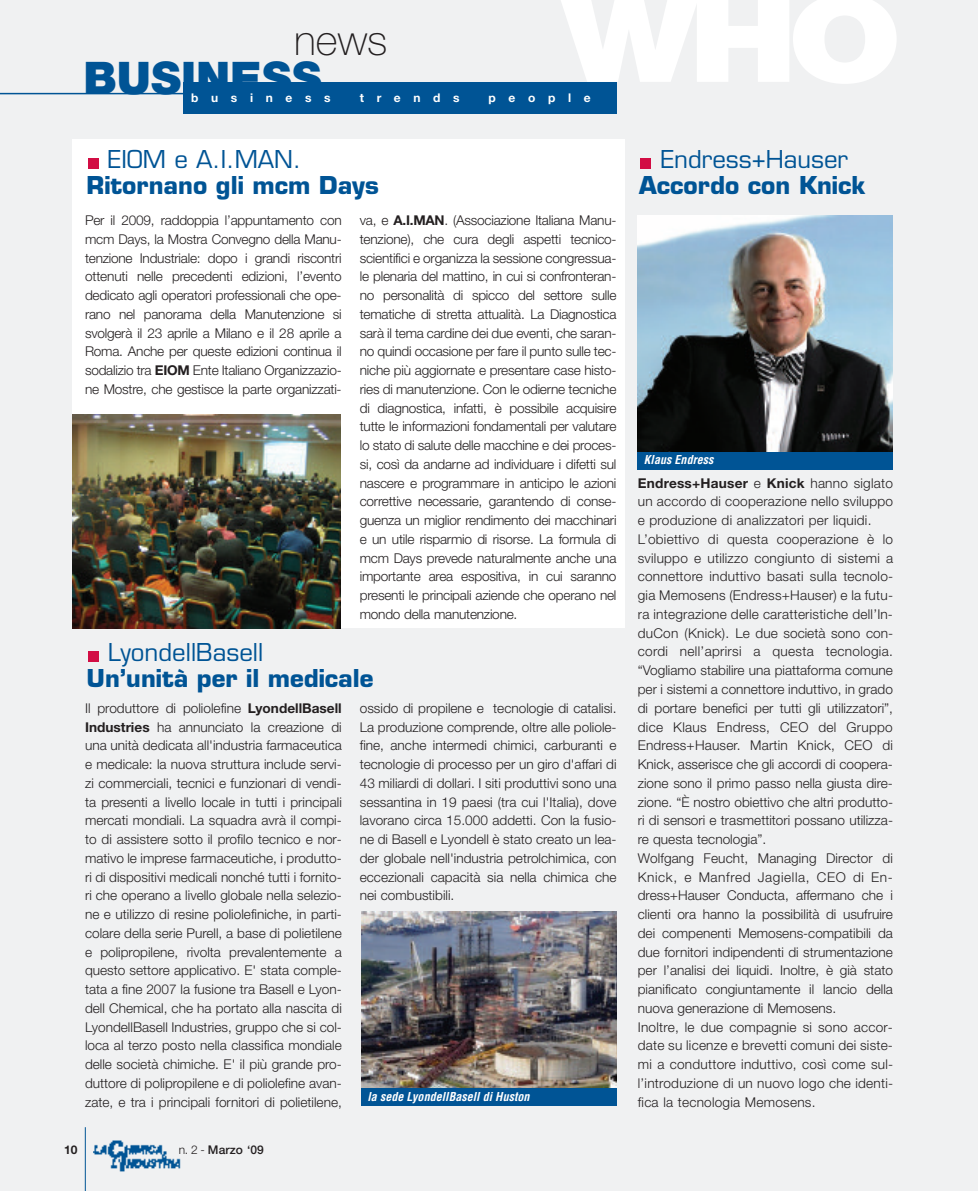
<style>
.page{position:relative;width:978px;height:1191px;background:#f0f1f2}
.page>*{position:absolute;margin:0;border:0;box-sizing:border-box;transform-origin:0 0}
.t1{font:900 45px "Helvetica Neue";color:#005495}
.t2{font:100 42px "Helvetica Neue";color:#231f20}
.t3{font:700 24px "Eurostile";color:#005495}
.t4{font:24px "Eurostile";color:#005495}
.t5{font:300 13.5px/18.8px "Helvetica Neue";color:#231f20;text-align:justify}
.t6{font:italic 700 condensed 12px "Helvetica";letter-spacing:.005em;color:#fff}
.t7{font:700 12px "Helvetica Neue";letter-spacing:1.055em;color:#fff}
.t8{font:500 12px "Helvetica Neue";letter-spacing:.01em;color:#231f20}
.t9{font:700 12px "Helvetica Neue";color:#231f20}
.s1{font-weight:700}
.s2{font-weight:300}
</style>
<div class="page">
<div style="left:72px;top:140px;width:553px;height:488px;background:#fff"></div>
<div style="left:184px;top:83px;width:433px;height:31px;background:#005495"></div>
<hr style="left:0;top:93px;width:541px;height:1px;background:#005495">
<hr style="left:85px;top:1127px;width:1px;height:64px;background:#005495">
<img style="left:93px;top:1140px;width:88px;height:32px">
<div style="left:641px;top:158px;width:10px;height:10px;background:#d20d44"></div>
<div style="left:88px;top:651px;width:10px;height:10px;background:#d20d44"></div>
<img style="left:361px;top:912px;width:256px;height:177px">
<img style="left:638px;top:216px;width:255px;height:236px">
<div style="left:88px;top:158px;width:10px;height:10px;background:#d20d44"></div>
<img style="left:72px;top:415px;width:268px;height:213px">
<div style="left:638px;top:452px;width:255px;height:17px;background:#005495"></div>
<div style="left:361px;top:1089px;width:256px;height:17px;background:#005495"></div>
<h2 class="t2" style="left:294px;top:25px;width:95px">news</h2>
<h1 class="t1" style="left:84px;top:62px;width:240px">BUSINESS</h1>
<p class="t7" style="left:191px;top:94px;width:141px">business</p>
<p class="t7" style="left:360px;top:94px;width:101px">trends</p>
<p class="t7" style="left:489px;top:94px;width:104px">people</p>
<h3 class="t4" style="left:108px;top:150px;width:195px">EIOM e A.I.MAN.</h3>
<h3 class="t3" style="left:87px;top:176px;width:294px">Ritornano gli mcm Days</h3>
<p class="t5" style="left:85px;top:212px;width:258px">Per il 2009, raddoppia l’appuntamento con mcm Days, la Mostra Convegno della Manu&shy;tenzione Industriale: dopo i grandi riscontri ottenuti nelle precedenti edizioni, l’evento dedicato agli operatori professionali che ope&shy;rano nel panorama della Manutenzione si svolgerà il 23 aprile a Milano e il 28 aprile a Roma. Anche per queste edizioni continua il sodalizio tra <span class="s1">EIOM</span> Ente Italiano Organizzazio&shy;ne Mostre, che gestisce la parte organizzati-</p>
<p class="t5" style="left:360px;top:212px;width:258px">va, e <span class="s1">A.I.MAN</span>. (Associazione Italiana Manu&shy;tenzione), che cura degli aspetti tecnico&shy;scientifici e organizza la sessione congressua&shy;le plenaria del mattino, in cui si confronteran&shy;no personalità di spicco del settore sulle tematiche di stretta attualità. La Diagnostica sarà il tema cardine dei due eventi, che saran&shy;no quindi occasione per fare il punto sulle tec&shy;niche più aggiornate e presentare case histo&shy;ries di manutenzione. Con le odierne tecniche di diagnostica, infatti, è possibile acquisire tutte le informazioni fondamentali per valutare lo stato di salute delle macchine e dei proces&shy;si, così da andarne ad individuare i difetti sul nascere e programmare in anticipo le azioni correttive necessarie, garantendo di conse&shy;guenza un miglior rendimento dei macchinari e un utile risparmio di risorse. La formula di mcm Days prevede naturalmente anche una importante area espositiva, in cui saranno presenti le principali aziende che operano nel mondo della manutenzione.</p>
<h3 class="t4" style="left:108px;top:643px;width:157px">LyondellBasell</h3>
<h3 class="t3" style="left:87px;top:668px;width:289px">Un’unità per il medicale</h3>
<p class="t5" style="left:85px;top:700px;width:258px">Il produttore di poliolefine <span class="s1">LyondellBasell Industries</span> ha annunciato la creazione di una unità dedicata all'industria farmaceutica e medicale: la nuova struttura include servi&shy;zi commerciali, tecnici e funzionari di vendi&shy;ta presenti a livello locale in tutti i principali mercati mondiali. La squadra avrà il compi&shy;to di assistere sotto il profilo tecnico e nor&shy;mativo le imprese farmaceutiche, i produtto&shy;ri di dispositivi medicali nonché tutti i fornito&shy;ri che operano a livello globale nella selezio&shy;ne e utilizzo di resine poliolefiniche, in parti&shy;colare della serie Purell, a base di polietilene e polipropilene, rivolta prevalentemente a questo settore applicativo. E' stata comple&shy;tata a fine 2007 la fusione tra Basell e Lyon&shy;dell Chemical, che ha portato alla nascita di LyondellBasell Industries, gruppo che si col&shy;loca al terzo posto nella classifica mondiale delle società chimiche. E' il più grande pro&shy;duttore di polipropilene e di poliolefine avan&shy;zate, e tra i principali fornitori di polietilene,</p>
<p class="t5" style="left:360px;top:700px;width:258px">ossido di propilene e tecnologie di catalisi.<br>La produzione comprende, oltre alle poliole&shy;fine, anche intermedi chimici, carburanti e tecnologie di processo per un giro d'affari di 43 miliardi di dollari. I siti produttivi sono una sessantina in 19 paesi (tra cui l'Italia), dove lavorano circa 15.000 addetti. Con la fusio&shy;ne di Basell e Lyondell è stato creato un lea&shy;der globale nell'industria petrolchimica, con eccezionali capacità sia nella chimica che nei combustibili.</p>
<p class="t6" style="left:367px;top:1091px;width:164px">la sede LyondellBasell di Huston</p>
<p class="t9" style="left:64px;top:1145px;width:15px">10</p>
<p class="t8" style="left:179px;top:1145px;width:87px"><span class="s2">n. 2 -</span> Marzo ‘09</p>
<h3 class="t4" style="left:661px;top:150px;width:189px">Endress+Hauser</h3>
<h3 class="t3" style="left:639px;top:176px;width:228px">Accordo con Knick</h3>
<p class="t6" style="left:644px;top:455px;width:71px">Klaus Endress</p>
<p class="t5" style="left:638px;top:475px;width:257px;text-align:left"><span class="s1">Endress+Hauser</span> e <span class="s1">Knick</span> hanno siglato un accordo di cooperazione nello sviluppo e produzione di analizzatori per liquidi.<br>L’obiettivo di questa cooperazione è lo sviluppo e utilizzo congiunto di sistemi a connettore induttivo basati sulla tecnolo&shy;gia Memosens (Endress+Hauser) e la futu&shy;ra integrazione delle caratteristiche dell’In&shy;duCon (Knick). Le due società sono con&shy;cordi nell’aprirsi a questa tecnologia. “Vogliamo stabilire una piattaforma comune per i sistemi a connettore induttivo, in grado di portare benefici per tutti gli utilizzatori”, dice Klaus Endress, CEO del Gruppo Endress+Hauser. Martin Knick, CEO di Knick, asserisce che gli accordi di coopera&shy;zione sono il primo passo nella giusta dire&shy;zione. “È nostro obiettivo che altri produtto&shy;ri di sensori e trasmettitori possano utilizza&shy;re questa tecnologia”.<br>Wolfgang Feucht, Managing Director di Knick, e Manfred Jagiella, CEO di En&shy;dress+Hauser Conducta, affermano che i clienti ora hanno la possibilità di usufruire dei compenenti Memosens-compatibili da due fornitori indipendenti di strumentazione per l’analisi dei liquidi. Inoltre, è già stato pianificato congiuntamente il lancio della nuova generazione di Memosens.<br>Inoltre, le due compagnie si sono accor&shy;date su licenze e brevetti comuni dei siste&shy;mi a conduttore induttivo, così come sul&shy;l’introduzione di un nuovo logo che identi&shy;fica la tecnologia Memosens.</p>
</div>
